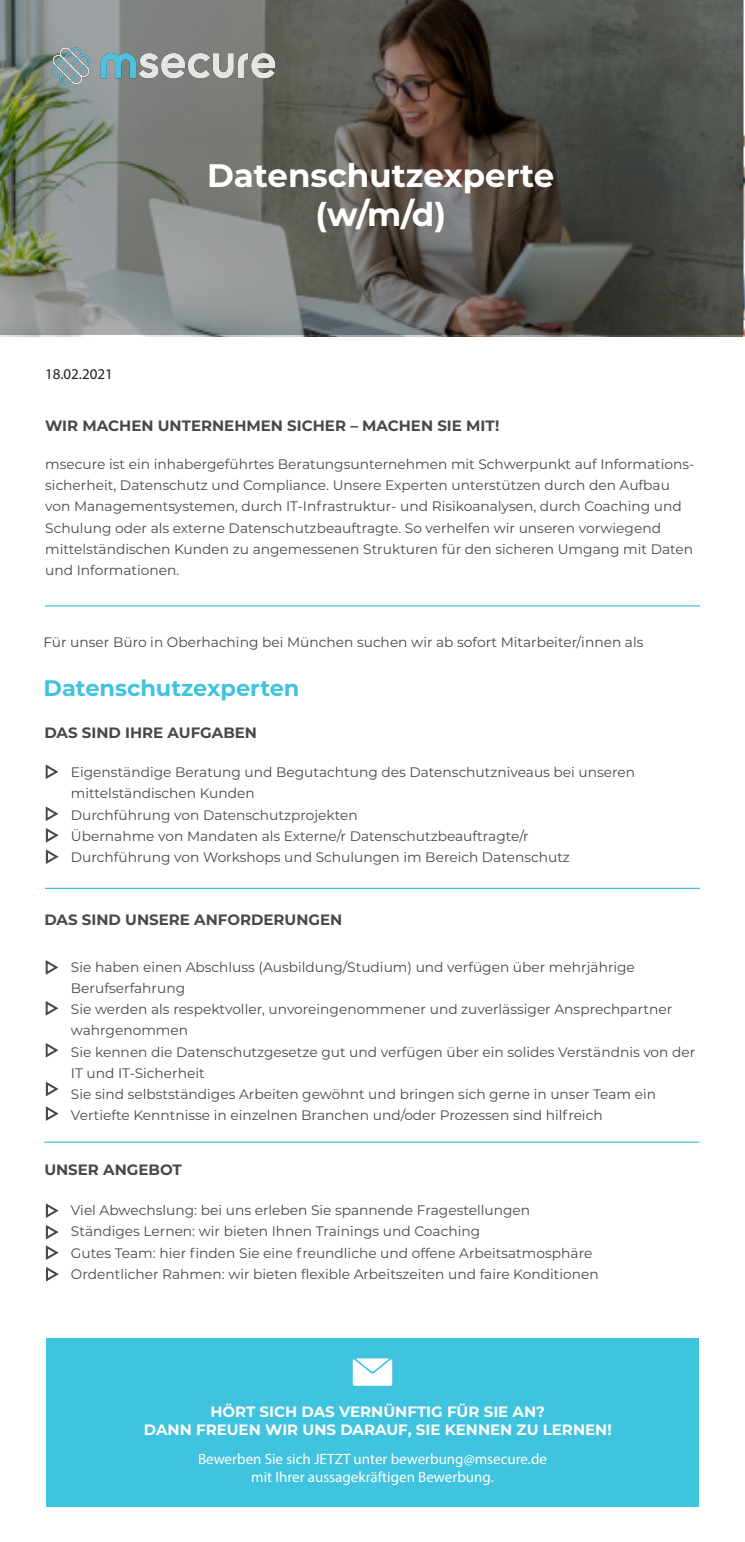
<style>
.page{position:relative;width:745px;height:1542px;background:#fff}
.page>*{position:absolute;margin:0;border:0;box-sizing:border-box;transform-origin:0 0}
.t1{font:700 32.5px/39px "Montserrat";color:#fff;text-align:center}
.t2{font:700 22.5px "Montserrat";color:#40c3de}
.t3{font:700 15px "Montserrat";color:#46484a}
.t4{font:15px/18px "Myriad Pro";color:#fff;text-align:center}
.t5{font:700 15px/18px "Montserrat";color:#fff;text-align:center}
.t6{font:15px "Myriad Pro";color:#231f20}
.t7{font:13.75px/21.2px "Montserrat";color:#47494c}
.t8{font:13.75px/21.2px "Montserrat";color:#46484a}
</style>
<div class="page">
<div style="left:46px;top:1337px;width:652px;height:169px;background:#40c3de"></div>
<hr style="left:45px;top:605px;width:654px;height:1px;background:#40c3de">
<hr style="left:45px;top:887px;width:654px;height:2px;background:#40c3de">
<hr style="left:44px;top:1141px;width:654px;height:1px;background:#40c3de">
<svg style="left:1px;top:0;width:742px;height:334px;background:#62625c"></svg>
<img style="left:46px;top:44px;width:234px;height:44px">
<svg style="left:352px;top:1358px;width:40px;height:27px"></svg>
<p class="t6" style="left:45px;top:365px;width:69px">18.02.2021</p>
<p class="t1" style="left:207px;top:154px;width:348px">Datenschutzexperte (w/m/d)</p>
<p class="t3" style="left:45px;top:415px;width:455px">WIR MACHEN UNTERNEHMEN SICHER – MACHEN SIE MIT!</p>
<p class="t8" style="left:45px;top:453px;width:650px">msecure ist ein inhabergeführtes Beratungsunternehmen mit Schwerpunkt auf Informations&shy;sicherheit, Datenschutz und Compliance. Unsere Experten unterstützen durch den Aufbau von Managementsystemen, durch IT-Infrastruktur- und Risikoanalysen, durch Coaching und Schulung oder als externe Datenschutzbeauftragte. So verhelfen wir unseren vorwiegend mittelständischen Kunden zu angemessenen Strukturen für den sicheren Umgang mit Daten und Informationen.</p>
<p class="t8" style="left:43px;top:631px;width:601px">Für unser Büro in Oberhaching bei München suchen wir ab sofort Mitarbeiter/innen als</p>
<p class="t2" style="left:43px;top:672px;width:257px">Datenschutzexperten</p>
<p class="t3" style="left:44px;top:721px;width:214px">DAS SIND IHRE AUFGABEN</p>
<p class="t7" style="left:71px;top:761px;width:565px">Eigenständige Beratung und Begutachtung des Datenschutzniveaus bei unseren mittelständischen Kunden</p>
<p class="t7" style="left:71px;top:803px;width:288px">Durchführung von Datenschutzprojekten</p>
<p class="t7" style="left:71px;top:825px;width:459px">Übernahme von Mandaten als Externe/r Datenschutzbeauftragte/r</p>
<p class="t7" style="left:71px;top:846px;width:500px">Durchführung von Workshops und Schulungen im Bereich Datenschutz</p>
<p class="t3" style="left:44px;top:909px;width:299px">DAS SIND UNSERE ANFORDERUNGEN</p>
<p class="t7" style="left:71px;top:955px;width:565px">Sie haben einen Abschluss (Ausbildung/Studium) und verfügen über mehrjährige<br>Berufserfahrung</p>
<p class="t7" style="left:71px;top:998px;width:602px">Sie werden als respektvoller, unvoreingenommener und zuverlässiger Ansprechpartner wahrgenommen</p>
<p class="t7" style="left:71px;top:1040px;width:625px">Sie kennen die Datenschutzgesetze gut und verfügen über ein solides Verständnis von der<br>IT und IT-Sicherheit</p>
<p class="t7" style="left:71px;top:1083px;width:586px">Sie sind selbstständiges Arbeiten gewöhnt und bringen sich gerne in unser Team ein</p>
<p class="t7" style="left:71px;top:1104px;width:533px">Vertiefte Kenntnisse in einzelnen Branchen und/oder Prozessen sind hilfreich</p>
<p class="t3" style="left:44px;top:1159px;width:139px">UNSER ANGEBOT</p>
<p class="t7" style="left:71px;top:1199px;width:460px">Viel Abwechslung: bei uns erleben Sie spannende Fragestellungen</p>
<p class="t7" style="left:71px;top:1220px;width:410px">Ständiges Lernen: wir bieten Ihnen Trainings und Coaching</p>
<p class="t7" style="left:71px;top:1241px;width:522px">Gutes Team: hier finden Sie eine freundliche und offene Arbeitsatmosphäre</p>
<p class="t7" style="left:71px;top:1262px;width:529px">Ordentlicher Rahmen: wir bieten flexible Arbeitszeiten und faire Konditionen</p>
<p class="t5" style="left:144px;top:1401px;width:469px">HÖRT SICH DAS VERNÜNFTIG FÜR SIE AN?<br>DANN FREUEN WIR UNS DARAUF, SIE KENNEN ZU LERNEN!</p>
<p class="t4" style="left:198px;top:1449px;width:350px">Bewerben Sie sich JETZT unter bewerbung@msecure.de mit Ihrer aussagekräftigen Bewerbung.</p>
</div>
